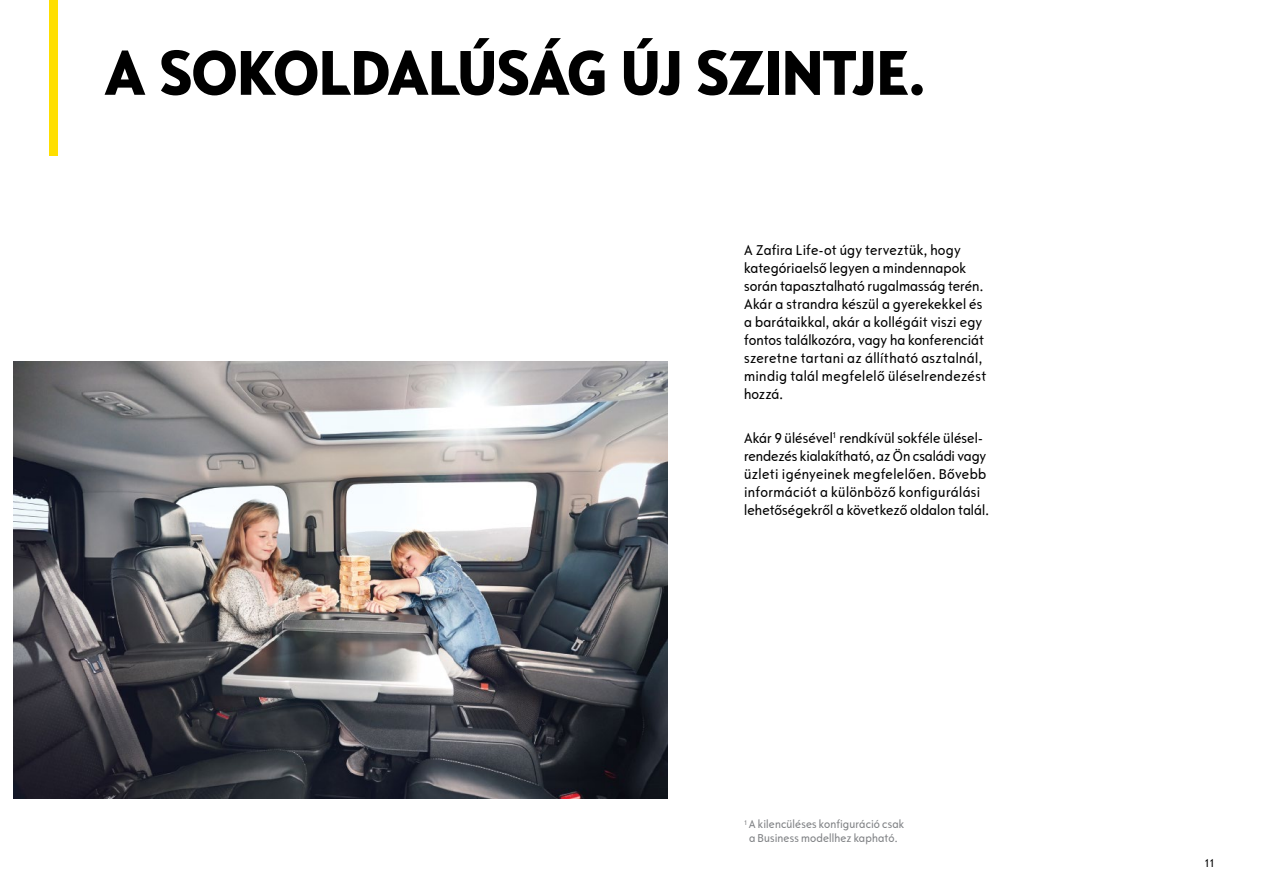
<style>
.page{position:relative;width:1263px;height:893px;background:#fff}
.page>*{position:absolute;margin:0;border:0;box-sizing:border-box;transform-origin:0 0}
.t1{font:800 66px "Opel Sans Condensed";letter-spacing:-.015em;color:#000}
.body{font:condensed 15px/18px "Opel Sans";letter-spacing:.005em;color:#000}
.Footnote{font:condensed 12px/13.5px "Opel Sans";letter-spacing:.01em;color:#808285;text-align:center}
._8_9_5_pagination_ce{font:condensed 12px "Opel Sans";color:#000}
</style>
<div class="page">
<img style="left:14px;top:361px;width:654px;height:437px">
<div style="left:49px;top:0;width:8px;height:155px;background:#ffdf00"></div>
<p class="t1" style="left:104px;top:33px;width:821px">A SOKOLDALÚSÁG ÚJ SZINTJE.</p>
<p class="body" style="left:744px;top:241px;width:244px">A Zafira Life-ot úgy terveztük, hogy kategóriaelső legyen a mindennapok során tapasztalható rugalmasság terén.<br>Akár a strandra készül a gyerekekkel és a barátaikkal, akár a kollégáit viszi egy fontos találkozóra, vagy ha konferenciát szeretne tartani az állítható asztalnál, mindig talál megfelelő üléselrendezést hozzá.</p>
<p class="body" style="left:744px;top:429px;width:246px">Akár 9 ülésével<sup>1</sup> rendkívül sokféle ülésel&shy;rendezés kialakítható, az Ön családi vagy üzleti igényeinek megfelelően. Bővebb információt a különböző konfigurálási lehetőségekről a következő oldalon talál.</p>
<p class="Footnote" style="left:744px;top:818px;width:162px"><sup>1</sup> A kilencüléses konfiguráció csak a Business modellhez kapható.</p>
<p class="_8_9_5_pagination_ce" style="left:1204px;top:856px;width:12px">11</p>
</div>
